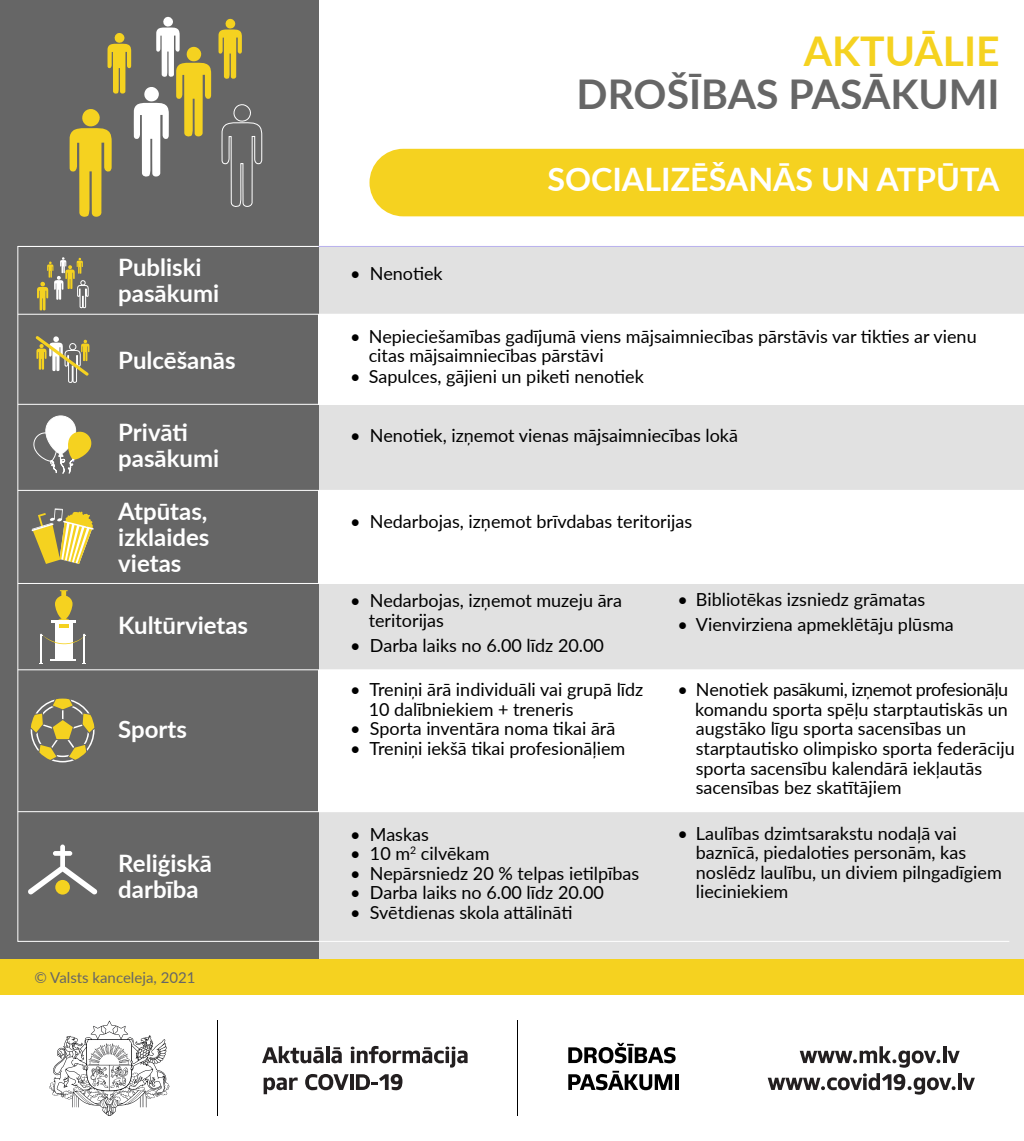
<style>
.page{position:relative;width:1024px;height:1141px;background:#fff}
.page>*{position:absolute;margin:0;border:0;box-sizing:border-box;transform-origin:0 0}
.t1{font:700 40.95px "Lato";color:#666}
.t2{font:700 40.95px "Lato";color:#f5d220}
.t3{font:700 32.25px "Lato";color:#fff}
.t4{font:700 24px/26px "Lato";color:#fff}
.t5{font:18px/19.5px "Lato";color:#000}
.t6{font:15px "Lato";color:#666}
</style>
<div class="page">
<div style="left:318px;top:246px;width:706px;height:894px;background:#e1e1e1"></div>
<div style="left:0;top:0;width:318px;height:1140px;background:#666"></div>
<div style="left:319px;top:314px;width:705px;height:90px;background:#fff"></div>
<div style="left:46px;top:416px;width:30px;height:37px;background:#fff;border-radius:15px"></div>
<div style="left:46px;top:415px;width:30px;height:39px;border:1px solid #fff;border-radius:15px"></div>
<svg style="left:33px;top:430px;width:59px;height:44px"></svg>
<svg style="left:37px;top:257px;width:52px;height:54px"></svg>
<svg style="left:32px;top:508px;width:62px;height:55px"></svg>
<svg style="left:31px;top:698px;width:64px;height:64px"></svg>
<svg style="left:28px;top:844px;width:70px;height:50px"></svg>
<div style="left:55px;top:879px;width:15px;height:15px;background:#f5d220;border-radius:50%"></div>
<div style="left:55px;top:622px;width:17px;height:38px;background:#fff"></div>
<hr style="left:51px;top:659px;width:25px;height:2px;background:#fff">
<hr style="left:40px;top:636px;width:2px;height:27px;background:#fff">
<hr style="left:83px;top:636px;width:2px;height:27px;background:#fff">
<svg style="left:40px;top:590px;width:46px;height:54px"></svg>
<svg style="left:36px;top:336px;width:53px;height:47px"></svg>
<hr style="left:18px;top:314px;width:1006px;height:1px;background:#fff">
<hr style="left:18px;top:811px;width:1006px;height:1px;background:#fff">
<hr style="left:318px;top:246px;width:706px;height:1px;background:#b8b1ed">
<div style="left:0;top:958px;width:1024px;height:39px;background:#f5d220"></div>
<div style="left:319px;top:490px;width:705px;height:93px;background:#fff"></div>
<div style="left:319px;top:669px;width:705px;height:142px;background:#fff"></div>
<hr style="left:18px;top:404px;width:1006px;height:1px;background:#fff">
<hr style="left:18px;top:490px;width:1006px;height:1px;background:#fff">
<hr style="left:18px;top:583px;width:1006px;height:1px;background:#fff">
<hr style="left:18px;top:669px;width:1006px;height:1px;background:#fff">
<div style="left:0;top:995px;width:1024px;height:145px;background:#fff"></div>
<svg style="left:49px;top:1020px;width:120px;height:95px"></svg>
<svg style="left:262px;top:1046px;width:62px;height:16px"></svg>
<hr style="left:326px;top:1045px;width:3px;height:17px;background:#231f20">
<svg style="left:331px;top:1047px;width:11px;height:15px"></svg>
<svg style="left:351px;top:1045px;width:117px;height:22px"></svg>
<svg style="left:264px;top:1077px;width:34px;height:16px"></svg>
<svg style="left:305px;top:1074px;width:44px;height:15px"></svg>
<hr style="left:350px;top:1073px;width:3px;height:16px;background:#231f20">
<svg style="left:356px;top:1074px;width:46px;height:15px"></svg>
<svg style="left:568px;top:1042px;width:108px;height:20px"></svg>
<svg style="left:568px;top:1070px;width:104px;height:19px"></svg>
<hr style="left:675px;top:1073px;width:4px;height:16px;background:#000">
<svg style="left:768px;top:1046px;width:207px;height:48px"></svg>
<hr style="left:217px;top:1020px;width:1px;height:95px;background:#000">
<hr style="left:517px;top:1020px;width:1px;height:95px;background:#000">
<div style="left:369px;top:149px;width:655px;height:67px;background:#f5d220"></div>
<svg style="left:222px;top:104px;width:40px;height:301px"></svg>
<svg style="left:69px;top:16px;width:142px;height:201px"></svg>
<svg style="left:218px;top:18px;width:24px;height:61px"></svg>
<h3 class="t4" style="left:118px;top:253px;width:103px">Publiski pasākumi</h3>
<h3 class="t4" style="left:118px;top:346px;width:119px">Pulcēšanās</h3>
<h3 class="t4" style="left:118px;top:418px;width:103px">Privāti pasākumi</h3>
<h3 class="t4" style="left:118px;top:496px;width:93px;text-align:justify">Atpūtas, izklaides vietas</h3>
<h3 class="t4" style="left:118px;top:610px;width:131px">Kultūrvietas</h3>
<h3 class="t4" style="left:118px;top:714px;width:70px">Sports</h3>
<h3 class="t4" style="left:118px;top:848px;width:95px">Reliģiskā darbība</h3>
<p class="t6" style="left:35px;top:966px;width:162px">© Valsts kanceleja, 2021</p>
<h1 class="t2" style="left:804px;top:21px;width:197px">AKTUĀLIE</h1>
<h1 class="t1" style="left:577px;top:64px;width:425px">DROŠĪBAS PASĀKUMI</h1>
<p class="t5" style="left:350px;top:262px;width:94px">• Nenotiek</p>
<h2 class="t3" style="left:547px;top:155px;width:454px">SOCIALIZĒŠANĀS UN ATPŪTA</h2>
<p class="t5" style="left:369px;top:325px;width:609px;text-indent:-18px">• Nepieciešamības gadījumā viens mājsaimniecības pārstāvis var tikties ar vienu citas mājsaimniecības pārstāvi</p>
<p class="t5" style="left:350px;top:366px;width:295px">• Sapulces, gājieni un piketi nenotiek</p>
<p class="t5" style="left:350px;top:425px;width:389px">• Nenotiek, izņemot vienas mājsaimniecības lokā</p>
<p class="t5" style="left:350px;top:511px;width:343px">• Nedarbojas, izņemot brīvdabas teritorijas</p>
<p class="t5" style="left:369px;top:589px;width:255px;text-indent:-18px">• Nedarbojas, izņemot muzeju āra teritorijas</p>
<p class="t5" style="left:350px;top:634px;width:255px">• Darba laiks no 6.00 līdz 20.00</p>
<p class="t5" style="left:369px;top:678px;width:276px;text-indent:-18px">• Treniņi ārā individuāli vai grupā līdz<br>10 dalībniekiem + treneris</p>
<p class="t5" style="left:350px;top:717px;width:267px">• Sporta inventāra noma tikai ārā</p>
<p class="t5" style="left:350px;top:737px;width:277px">• Treniņi iekšā tikai profesionāļiem</p>
<p class="t5" style="left:350px;top:823px;width:80px">• Maskas</p>
<p class="t5" style="left:350px;top:842px;width:141px">• 10 m<sup>2</sup> cilvēkam</p>
<p class="t5" style="left:350px;top:862px;width:291px">• Nepārsniedz 20 % telpas ietilpības</p>
<p class="t5" style="left:350px;top:881px;width:255px">• Darba laiks no 6.00 līdz 20.00</p>
<p class="t5" style="left:350px;top:901px;width:224px">• Svētdienas skola attālināti</p>
<p class="t5" style="left:677px;top:588px;width:249px">• Bibliotēkas izsniedz grāmatas</p>
<p class="t5" style="left:677px;top:613px;width:278px">• Vienvirziena apmeklētāju plūsma</p>
<p class="t5" style="left:695px;top:679px;width:321px;text-indent:-18px">• Nenotiek pasākumi, izņemot profesionāļu komandu sporta spēļu starptautiskās un augstāko līgu sporta sacensības un starptautisko olimpisko sporta federāciju sporta sacensību kalendārā iekļautās sacensības bez skatītājiem</p>
<p class="t5" style="left:696px;top:822px;width:308px;text-indent:-18px">• Laulības dzimtsarakstu nodaļā vai baznīcā, piedaloties personām, kas noslēdz laulību, un diviem pilngadīgiem lieciniekiem</p>
</div>
